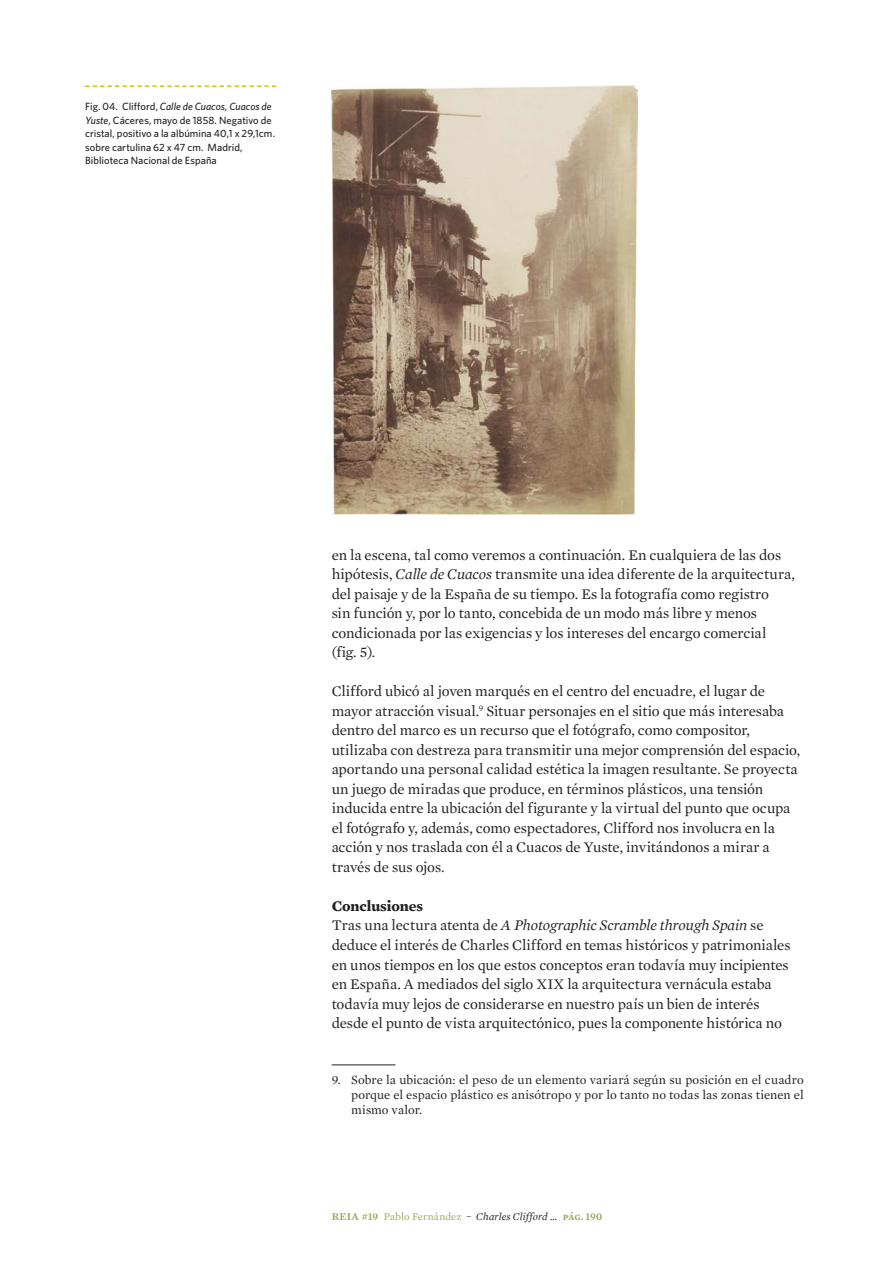
<style>
.page{position:relative;width:893px;height:1263px;background:#fff}
.page>*{position:absolute;margin:0;border:0;box-sizing:border-box;transform-origin:0 0}
.t1{font:15px/19.5px "Mercury Text G1";letter-spacing:-.01em;color:#231f20}
.t2{font:12.75px/15px "Mercury Text G1";letter-spacing:.005em;color:#231f20;text-align:justify}
.t3{font:500 10.5px/13.5px "Whitney";letter-spacing:.005em;color:#231f20}
.t4{font:italic 10.5px "Mercury Text G1";letter-spacing:.005em;color:#231f20}
.s1{font-style:italic}
.s2{font-weight:700}
.s3{font-family:"Mercury Text G1 Semibold SC";font-style:normal;color:#9ca856}
.s4{font-style:normal;color:#9ca856}
</style>
<div class="page">
<hr style="left:332px;top:1065px;width:63px;height:1px;background:#231f20">
<img style="left:332px;top:85px;width:306px;height:429px">
<svg style="left:85px;top:85px;width:191px;height:2px"></svg>
<p class="t3" style="left:85px;top:100px;width:192px">Fig. 04. Clifford, <span class="s1">Calle de Cuacos, Cuacos de Yuste</span>, Cáceres, mayo de 1858. Negativo de cristal, positivo a la albúmina 40,1 x 29,1cm. sobre cartulina 62 x 47 cm. Madrid, Biblioteca Nacional de España</p>
<p class="t1" style="left:332px;top:545px;width:465px">en la escena, tal como veremos a continuación. En cualquiera de las dos hipótesis, <span class="s1">Calle de Cuacos</span> transmite una idea diferente de la arquitectura, del paisaje y de la España de su tiempo. Es la fotografía como registro<br>sin función y, por lo tanto, concebida de un modo más libre y menos condicionada por las exigencias y los intereses del encargo comercial (fig. 5).</p>
<p class="t1" style="left:332px;top:682px;width:470px">Clifford ubicó al joven marqués en el centro del encuadre, el lugar de mayor atracción visual.<sup>9</sup> Situar personajes en el sitio que más interesaba dentro del marco es un recurso que el fotógrafo, como compositor, utilizaba con destreza para transmitir una mejor comprensión del espacio, aportando una personal calidad estética la imagen resultante. Se proyecta un juego de miradas que produce, en términos plásticos, una tensión inducida entre la ubicación del figurante y la virtual del punto que ocupa el fotógrafo y, además, como espectadores, Clifford nos involucra en la acción y nos traslada con él a Cuacos de Yuste, invitándonos a mirar a través de sus ojos.</p>
<p class="t1" style="left:332px;top:896px;width:460px"><span class="s2">Conclusiones<br></span>Tras una lectura atenta de <span class="s1">A Photographic Scramble through Spain</span> se deduce el interés de Charles Clifford en temas históricos y patrimoniales en unos tiempos en los que estos conceptos eran todavía muy incipientes en España. A mediados del siglo XIX la arquitectura vernácula estaba todavía muy lejos de considerarse en nuestro país un bien de interés desde el punto de vista arquitectónico, pues la componente histórica no</p>
<p class="t2" style="left:351px;top:1072px;width:454px;text-indent:-19px">9. Sobre la ubicación: el peso de un elemento variará según su posición en el cuadro porque el espacio plástico es anisótropo y por lo tanto no todas las zonas tienen el mismo valor.</p>
<p class="t4" style="left:332px;top:1210px;width:272px"><span class="s3">REIA #19</span> <span class="s4">Pablo Fernández</span> − Charles Clifford … <span class="s3">pág. 190</span></p>
</div>
